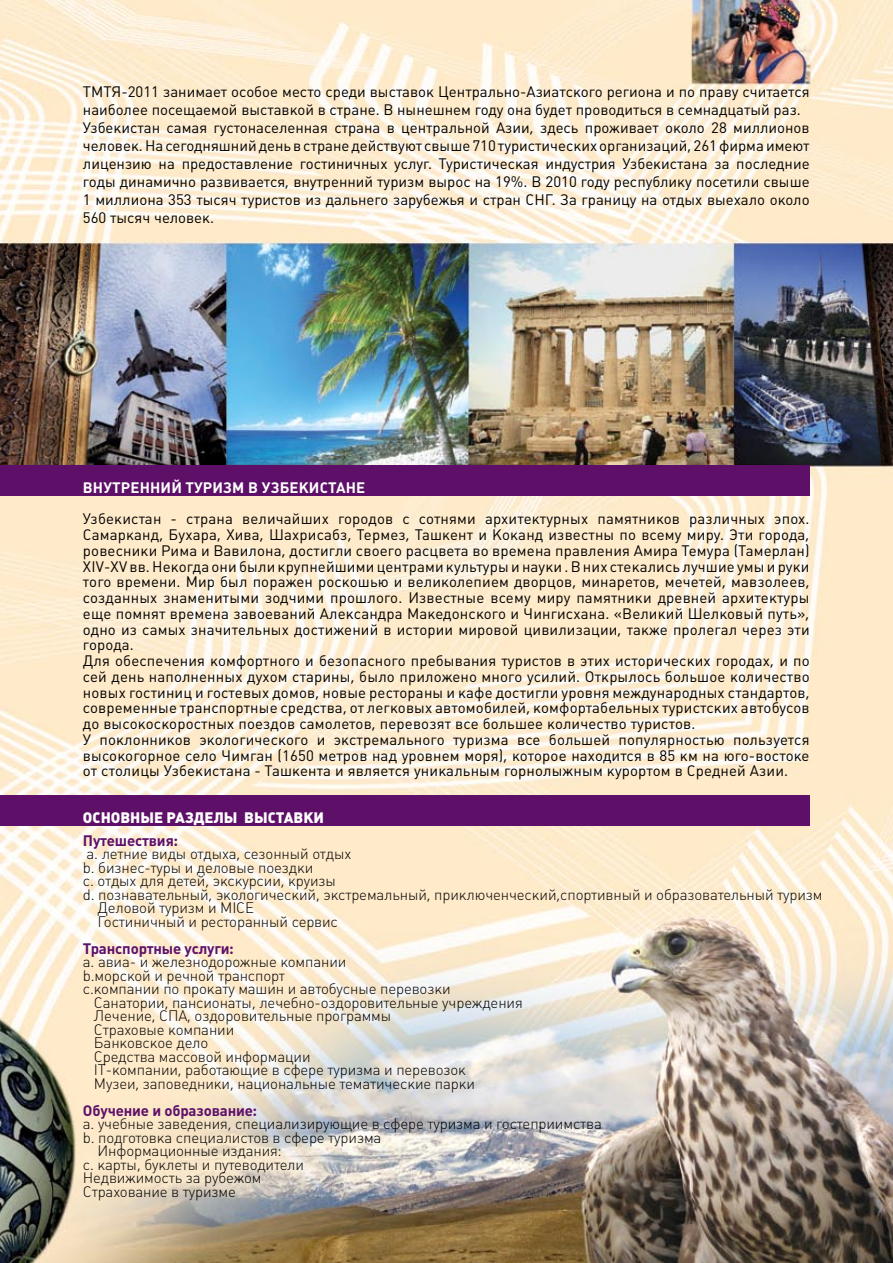
<style>
.page{position:relative;width:893px;height:1263px;background:#fff}
.page>*{position:absolute;margin:0;border:0;box-sizing:border-box;transform-origin:0 0}
.t1{font:15px/15.8px "Plumb";letter-spacing:.01em;color:#000}
.t2{font:300 15px "Plumb";letter-spacing:-.01em;color:#000}
.t3{font:700 15px "Plumb";letter-spacing:-.01em;color:#5e1069}
.t4{font:700 15px "Plumb";letter-spacing:.01em;color:#fff}
.t5{font:900 15px "Plumb";color:#fff}
</style>
<div class="page">
<img style="left:0;top:0;width:893px;height:1263px">
<div style="left:0;top:465px;width:810px;height:31px;background:#5e1069"></div>
<div style="left:0;top:795px;width:810px;height:31px;background:#5e1069"></div>
<p class="t1" style="left:83px;top:82px;width:728px;line-height:18px">ТМТЯ-2011 занимает особое место среди выставок Центрально-Азиатского региона и по праву считается наиболее посещаемой выставкой в стране. В нынешнем году она будет проводиться в семнадцатый раз.<br>Узбекистан самая густонаселенная страна в центральной Азии, здесь проживает около 28 миллионов человек. На сегодняшний день в стране действуют свыше 710 туристических организаций, 261 фирма имеют лицензию на предоставление гостиничных услуг. Туристическая индустрия Узбекистана за последние годы динамично развивается, внутренний туризм вырос на 19%. В 2010 году республику посетили свыше 1 миллиона 353 тысяч туристов из дальнего зарубежья и стран СНГ. За границу на отдых выехало около 560 тысяч человек.</p>
<p class="t4" style="left:83px;top:479px;width:284px">Внутренний туризм в Узбекистане</p>
<p class="t1" style="left:83px;top:511px;width:728px">Узбекистан - страна величайших городов с сотнями архитектурных памятников различных эпох.<br>Самарканд, Бухара, Хива, Шахрисабз, Термез, Ташкент и Коканд известны по всему миру. Эти города, ровесники Рима и Вавилона, достигли своего расцвета во времена правления Амира Темура (Тамерлан)<br>XIV-XV вв. Некогда они были крупнейшими центрами культуры и науки . В них стекались лучшие умы и руки того времени. Мир был поражен роскошью и великолепием дворцов, минаретов, мечетей, мавзолеев, созданных знаменитыми зодчими прошлого. Известные всему миру памятники древней архитектуры еще помнят времена завоеваний Александра Македонского и Чингисхана. «Великий Шелковый путь», одно из самых значительных достижений в истории мировой цивилизации, также пролегал через эти города.<br>Для обеспечения комфортного и безопасного пребывания туристов в этих исторических городах, и по сей день наполненных духом старины, было приложено много усилий. Открылось большое количество новых гостиниц и гостевых домов, новые рестораны и кафе достигли уровня международных стандартов, современные транспортные средства, от легковых автомобилей, комфортабельных туристских автобусов до высокоскоростных поездов самолетов, перевозят все большее количество туристов.<br>У поклонников экологического и экстремального туризма все большей популярностью пользуется высокогорное село Чимган (1650 метров над уровнем моря), которое находится в 85 км на юго-востоке от столицы Узбекистана - Ташкента и является уникальным горнолыжным курортом в Средней Азии.</p>
<p class="t5" style="left:83px;top:809px;width:242px">ОСНОВНЫЕ РАЗДЕЛЫ ВЫСТАВКИ</p>
<p class="t3" style="left:83px;top:832px;width:96px">Путешествия:</p>
<p class="t2" style="left:87px;top:845px;width:266px">a. летние виды отдыха, сезонный отдых</p>
<p class="t2" style="left:83px;top:859px;width:232px">b. бизнес-туры и деловые поездки</p>
<p class="t2" style="left:83px;top:872px;width:255px">c. отдых для детей, экскурсии, круизы</p>
<p class="t2" style="left:83px;top:886px;width:741px">d. познавательный, экологический, экстремальный, приключенческий,cпортивный и образовательный туризм</p>
<p class="t2" style="left:98px;top:899px;width:158px">Деловой туризм и MICE</p>
<p class="t2" style="left:98px;top:913px;width:242px">Гостиничный и ресторанный сервис</p>
<p class="t3" style="left:83px;top:940px;width:152px">Транспортные услуги:</p>
<p class="t2" style="left:83px;top:953px;width:265px">a. авиа- и железнодорожные компании</p>
<p class="t2" style="left:83px;top:967px;width:204px">b.морской и речной транспорт</p>
<p class="t2" style="left:83px;top:980px;width:369px">c.компании по прокату машин и автобусные перевозки</p>
<p class="t2" style="left:94px;top:994px;width:430px">Санатории, пансионаты, лечебно-оздоровительные учреждения</p>
<p class="t2" style="left:94px;top:1007px;width:299px">Лечение, СПА, оздоровительные программы</p>
<p class="t2" style="left:94px;top:1021px;width:142px">Страховые компании</p>
<p class="t2" style="left:94px;top:1034px;width:116px">Банковское дело</p>
<p class="t2" style="left:94px;top:1048px;width:218px">Средства массовой информации</p>
<p class="t2" style="left:94px;top:1061px;width:374px">IT-компании, работающие в сфере туризма и перевозок</p>
<p class="t2" style="left:94px;top:1075px;width:383px">Музеи, заповедники, национальные тематические парки</p>
<p class="t3" style="left:83px;top:1102px;width:176px">Обучение и образование:</p>
<p class="t2" style="left:83px;top:1115px;width:520px">a. учебные заведения, специализирующие в сфере туризма и гостеприимства</p>
<p class="t2" style="left:83px;top:1129px;width:300px">b. подготовка специалистов в сфере туризма</p>
<p class="t2" style="left:98px;top:1142px;width:186px">Информационные издания:</p>
<p class="t2" style="left:83px;top:1156px;width:223px">c. карты, буклеты и путеводители</p>
<p class="t2" style="left:83px;top:1169px;width:180px">Недвижимость за рубежом</p>
<p class="t2" style="left:83px;top:1183px;width:155px">Страхование в туризме</p>
</div>
